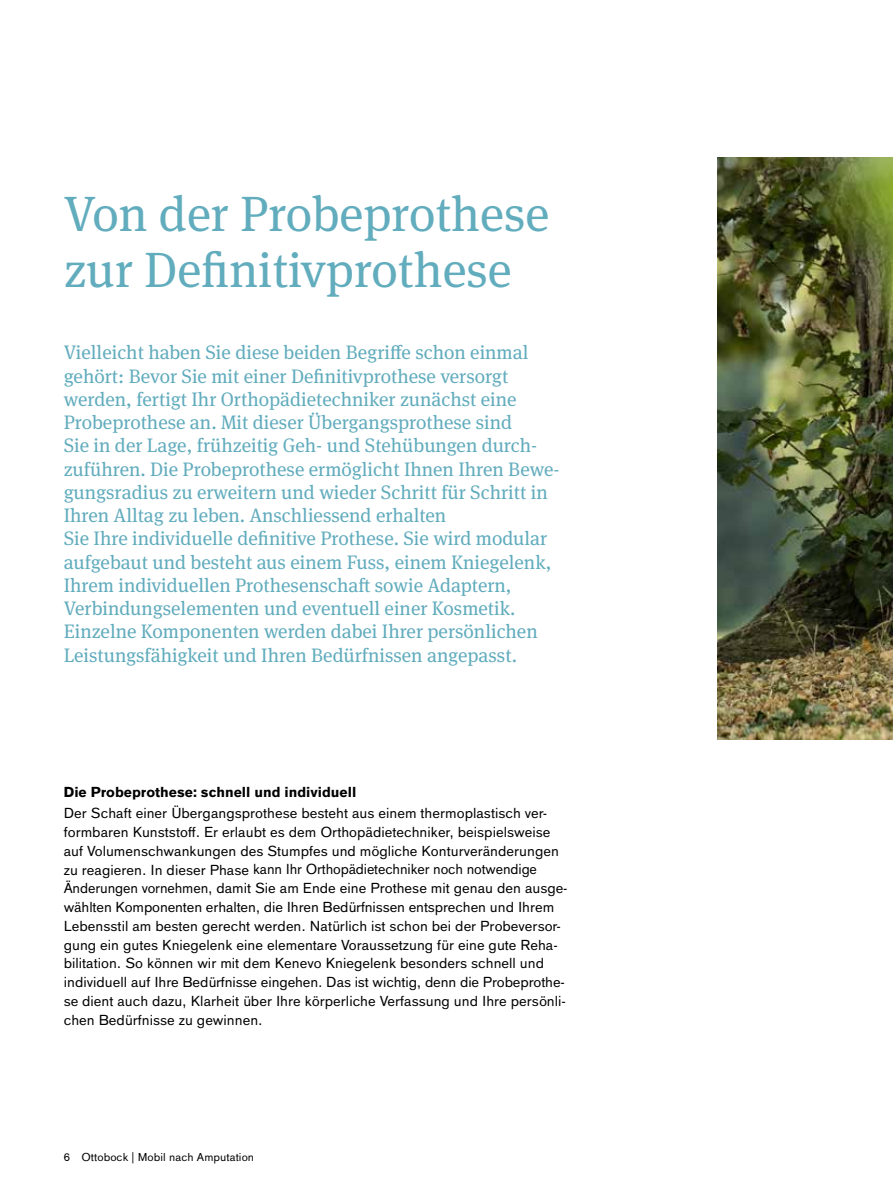
<style>
.page{position:relative;width:893px;height:1191px;background:#fff}
.page>*{position:absolute;margin:0;border:0;box-sizing:border-box;transform-origin:0 0}
.t1{font:49.5px/55.5px "OBO Serif";color:#61acbd}
.t2{font:19.5px/23.2px "OBO Serif";color:#61acbd}
.t3{font:14.25px/18.8px "OBO Sans";color:#000}
.t4{font:700 14.25px "OBO Sans";color:#000}
.t5{font:11.25px "OBO Sans";letter-spacing:.005em;color:#000}
</style>
<div class="page">
<img style="left:717px;top:158px;width:176px;height:581px">
<h1 class="t1" style="left:64px;top:186px;width:487px">Von der Probeprothese zur Definitivprothese</h1>
<p class="t2" style="left:64px;top:341px;width:497px">Vielleicht haben Sie diese beiden Begriffe schon einmal gehört: Bevor Sie mit einer Definitivprothese versorgt werden, fertigt Ihr Orthopädietechniker zunächst eine Probeprothese an. Mit dieser Übergangsprothese sind<br>Sie in der Lage, frühzeitig Geh- und Stehübungen durch&shy;zuführen. Die Probeprothese ermöglicht Ihnen Ihren Bewe&shy;gungsradius zu erweitern und wieder Schritt für Schritt in Ihren Alltag zu leben. Anschliessend erhalten<br>Sie Ihre individuelle definitive Prothese. Sie wird modular aufgebaut und besteht aus einem Fuss, einem Kniegelenk, Ihrem individuellen Prothesenschaft sowie Adaptern, Verbindungselementen und eventuell einer Kosmetik.<br>Einzelne Komponenten werden dabei Ihrer persönlichen Leistungsfähigkeit und Ihren Bedürfnissen angepasst.</p>
<p class="t4" style="left:64px;top:784px;width:294px">Die Probeprothese: schnell und individuell</p>
<p class="t3" style="left:64px;top:804px;width:505px">Der Schaft einer Übergangsprothese besteht aus einem thermoplastisch ver&shy;formbaren Kunststoff. Er erlaubt es dem Orthopädietechniker, beispielsweise auf Volumenschwankungen des Stumpfes und mögliche Konturveränderungen zu reagieren. In dieser Phase kann Ihr Orthopädietechniker noch notwendige Änderungen vornehmen, damit Sie am Ende eine Prothese mit genau den ausge&shy;wählten Komponenten erhalten, die Ihren Bedürfnissen entsprechen und Ihrem Lebensstil am besten gerecht werden. Natürlich ist schon bei der Probeversor&shy;gung ein gutes Kniegelenk eine elementare Voraussetzung für eine gute Reha&shy;bilitation. So können wir mit dem Kenevo Kniegelenk besonders schnell und individuell auf Ihre Bedürfnisse eingehen. Das ist wichtig, denn die Probeprothe&shy;se dient auch dazu, Klarheit über Ihre körperliche Verfassung und Ihre persönli&shy;chen Bedürfnisse zu gewinnen.</p>
<p class="t5" style="left:64px;top:1150px;width:192px">6 Ottobock | Mobil nach Amputation</p>
</div>
